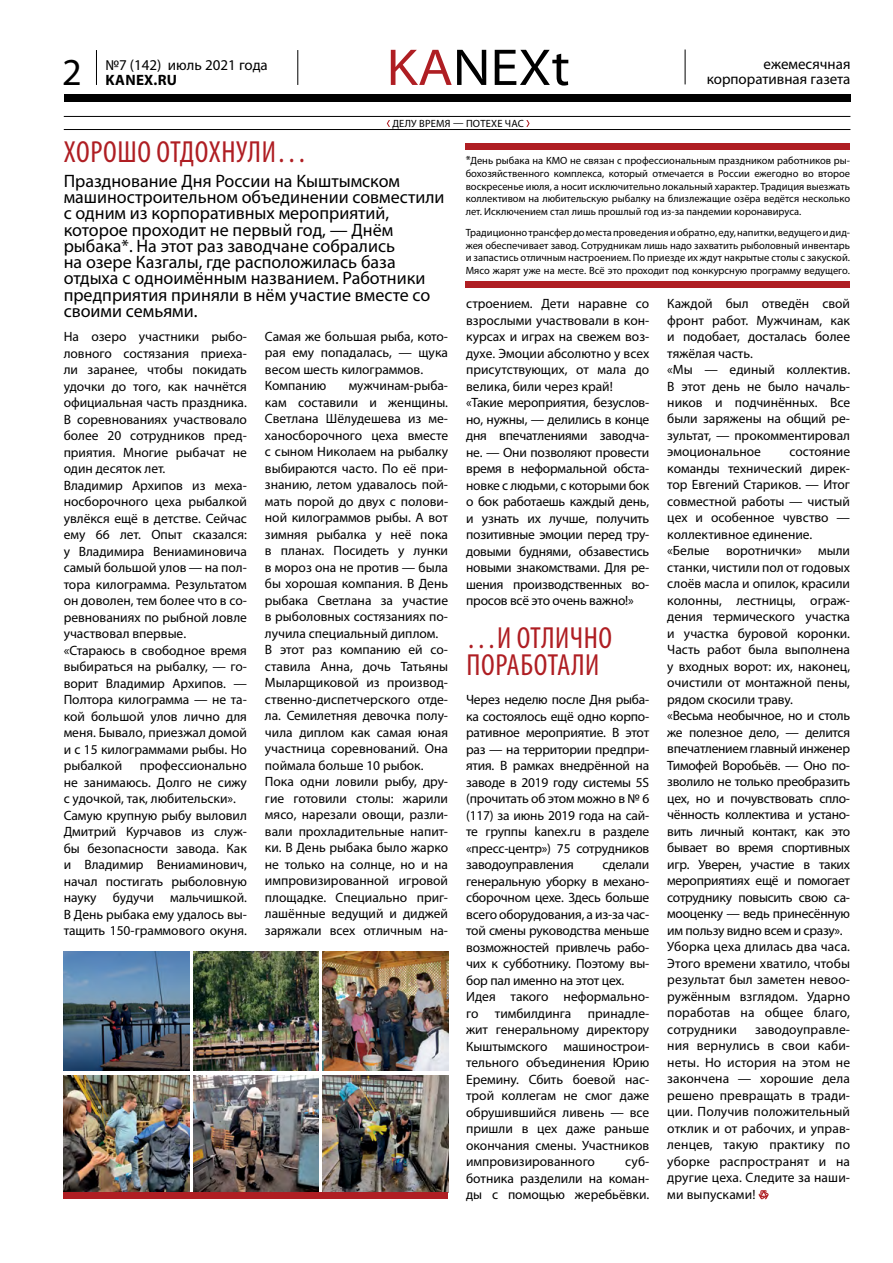
<style>
.page{position:relative;width:893px;height:1263px;background:#fff}
.page>*{position:absolute;margin:0;border:0;box-sizing:border-box;transform-origin:0 0}
.t1{font:semi-expanded 52.2px "Myriad Pro";color:#000}
.t2{font:38.25px "Myriad Pro";color:#000}
.t3{font:condensed 30.6px/26.5px "Myriad Pro";letter-spacing:.02em;color:#af1e23}
.t4{font:18px/16.2px "Myriad Pro";color:#000}
.t5{font:15px "Myriad Pro";color:#000}
.t6{font:700 15px "Myriad Pro";letter-spacing:.02em;color:#000}
.t7{font:13.5px/16.5px "Myriad Pro";color:#000}
.t8{font:10.5px/12.6px "Myriad Pro";color:#000;text-align:justify}
.t9{font:10.5px "Myriad Pro";letter-spacing:.02em;color:#000}
.s1{color:#af1e23}
.s2{font-size:12px}
</style>
<div class="page">
<div style="left:64px;top:94px;width:786px;height:8px;background:#000"></div>
<hr style="left:685px;top:50px;width:1px;height:34px;background:#000">
<hr style="left:297px;top:50px;width:1px;height:35px;background:#000">
<hr style="left:96px;top:50px;width:1px;height:35px;background:#000">
<svg style="left:759px;top:1190px;width:10px;height:9px"></svg>
<img style="left:64px;top:952px;width:125px;height:119px">
<img style="left:193px;top:952px;width:126px;height:119px">
<img style="left:323px;top:952px;width:125px;height:119px">
<img style="left:64px;top:1075px;width:125px;height:117px">
<img style="left:193px;top:1075px;width:126px;height:117px">
<img style="left:323px;top:1075px;width:125px;height:117px">
<div style="left:64px;top:1192px;width:384px;height:7px;background:#af1e23"></div>
<svg style="left:387px;top:120px;width:3px;height:7px"></svg>
<svg style="left:526px;top:120px;width:4px;height:7px"></svg>
<hr style="left:64px;top:116px;width:786px;height:1px;background:#000">
<hr style="left:64px;top:129px;width:786px;height:1px;background:#000">
<div style="left:466px;top:143px;width:384px;height:7px;background:#af1e23"></div>
<div style="left:466px;top:282px;width:384px;height:6px;background:#af1e23"></div>
<h2 class="t2" style="left:62px;top:49px;width:21px">2</h2>
<p class="t5" style="left:105px;top:55px;width:164px">№7 (142) июль 2021 года</p>
<p class="t6" style="left:105px;top:70px;width:73px">KANEX.RU</p>
<h1 class="t1" style="left:387px;top:35px;width:185px"><span class="s1">KA</span>NEXt</h1>
<p class="t9" style="left:392px;top:117px;width:133px">ДЕЛУ ВРЕМЯ — ПОТЕХЕ ЧАС</p>
<p class="t5" style="left:764px;top:55px;width:88px">ежемесячная</p>
<p class="t5" style="left:707px;top:70px;width:145px">корпоративная газета</p>
<h3 class="t3" style="left:64px;top:138px;width:244px">ХОРОШО ОТДОХНУЛИ…</h3>
<p class="t4" style="left:64px;top:173px;width:382px">Празднование Дня России на Кыштымском машиностроительном объединении совместили с одним из корпоративных мероприятий, которое проходит не первый год, — Днём рыбака*. На этот раз заводчане собрались<br>на озере Казгалы, где расположилась база отдыха с одноимённым названием. Работники предприятия приняли в нём участие вместе со своими семьями.</p>
<p class="t7" style="left:64px;top:328px;width:185px">На озеро участники рыбо&shy;ловного состязания приеха&shy;ли заранее, чтобы покидать удочки до того, как начнётся официальная часть праздника.<br>В соревнованиях участвовало более 20 сотрудников пред&shy;приятия. Многие рыбачат не один десяток лет.<br>Владимир Архипов из меха&shy;носборочного цеха рыбалкой увлёкся ещё в детстве. Сейчас ему 66 лет. Опыт сказался: у Владимира Вениаминовича самый большой улов — на пол&shy;тора килограмма. Результатом он доволен, тем более что в со&shy;ревнованиях по рыбной ловле участвовал впервые. «Стараюсь в свободное время выбираться на рыбалку, — го&shy;ворит Владимир Архипов. —<br>Полтора килограмма — не та&shy;кой большой улов лично для меня. Бывало, приезжал домой и с 15 килограммами рыбы. Но рыбалкой</p>
<p class="t7" style="left:64px;top:757px;width:185px;text-indent:76px">профессионально не занимаюсь. Долго не сижу с удочкой, так, любительски».<br>Самую крупную рыбу выловил<br>Дмитрий Курчавов из служ&shy;бы безопасности завода. Как и Владимир Вениаминович, начал постигать рыболовную науку будучи мальчишкой.<br>В День рыбака ему удалось вы&shy;тащить 150-граммового окуня.</p>
<p class="t7" style="left:265px;top:328px;width:185px">Самая же большая рыба, кото&shy;рая ему попадалась, — щука весом шесть килограммов.<br>Компанию</p>
<p class="t7" style="left:265px;top:377px;width:185px;text-indent:84px">мужчинам-рыба&shy;кам составили и женщины.<br>Светлана Шёлудешева из ме&shy;ханосборочного цеха вместе с сыном Николаем на рыбалку выбираются часто. По её при&shy;знанию, летом удавалось пой&shy;мать порой до двух с полови&shy;ной килограммов рыбы. А вот зимняя рыбалка у неё пока в планах. Посидеть у лунки в мороз она не против — была бы хорошая компания. В День рыбака Светлана за участие в рыболовных состязаниях по&shy;лучила специальный диплом.<br>В этот раз компанию ей со&shy;ставила Анна, дочь Татьяны<br>Мыларщиковой из производ&shy;ственно-диспетчерского отде&shy;ла. Семилетняя девочка полу&shy;чила диплом как самая юная участница соревнований. Она поймала больше 10 рыбок.<br>Пока одни ловили рыбу, дру&shy;гие готовили столы: жарили мясо, нарезали овощи, разли&shy;вали прохладительные напит&shy;ки. В День рыбака было жарко не только на солнце, но и на импровизированной игровой площадке. Специально приг&shy;лашённые ведущий и диджей заряжали всех отличным на-</p>
<p class="t8" style="left:466px;top:154px;width:386px"><span class="s2">*</span>День рыбака на КМО не связан с профессиональным праздником работников ры&shy;бохозяйственного комплекса, который отмечается в России ежегодно во второе воскресенье июля, а носит исключительно локальный характер. Традиция выезжать коллективом на любительскую рыбалку на близлежащие озёра ведётся несколько лет. Исключением стал лишь прошлый год из-за пандемии коронавируса.</p>
<p class="t8" style="left:466px;top:226px;width:386px">Традиционно трансфер до места проведения и обратно, еду, напитки, ведущего и дид&shy;жея обеспечивает завод. Сотрудникам лишь надо захватить рыболовный инвентарь и запастись отличным настроением. По приезде их ждут накрытые столы с закуской.<br>Мясо жарят уже на месте. Всё это проходит под конкурсную программу ведущего.</p>
<p class="t7" style="left:466px;top:295px;width:185px">строением. Дети наравне со взрослыми участвовали в кон&shy;курсах и играх на свежем воз&shy;духе. Эмоции абсолютно у всех присутствующих, от мала до велика, били через край! «Такие мероприятия, безуслов&shy;но, нужны, — делились в конце дня впечатлениями заводча&shy;не. — Они позволяют провести время в неформальной обста&shy;новке с людьми, с которыми бок о бок работаешь каждый день, и узнать их лучше, получить позитивные эмоции перед тру&shy;довыми буднями, обзавестись новыми знакомствами. Для ре&shy;шения производственных во&shy;просов всё это очень важно!»</p>
<h3 class="t3" style="left:466px;top:624px;width:148px">…И ОТЛИЧНО<br>ПОРАБОТАЛИ</h3>
<p class="t7" style="left:466px;top:691px;width:185px;text-align:justify">Через неделю после Дня рыба&shy;ка состоялось ещё одно корпо&shy;ративное мероприятие. В этот раз — на территории предпри&shy;ятия. В рамках внедрённой на заводе в 2019 году системы 5S (прочитать об этом можно в № 6 (117) за июнь 2019 года на сай&shy;те группы kanex.ru в разделе «пресс-центр») 75 сотрудников заводоуправления</p>
<p class="t7" style="left:466px;top:856px;width:185px;text-indent:136px">сделали генеральную уборку в механо&shy;сборочном цехе. Здесь больше всего оборудования, а из-за час&shy;той смены руководства меньше возможностей привлечь рабо&shy;чих к субботнику. Поэтому вы&shy;бор пал именно на этот цех.<br>Идея такого неформально&shy;го тимбилдинга принадле&shy;жит генеральному директору<br>Кыштымского машинострои&shy;тельного объединения Юрию<br>Еремину. Сбить боевой нас&shy;трой коллегам не смог даже обрушившийся ливень — все пришли в цех даже раньше окончания смены. Участников импровизированного</p>
<p class="t7" style="left:466px;top:1153px;width:185px;text-align:justify;text-indent:159px">суб&shy;ботника разделили на коман&shy;ды с помощью жеребьёвки.</p>
<p class="t7" style="left:667px;top:295px;width:184px">Каждой был отведён свой фронт работ. Мужчинам, как и подобает, досталась более тяжёлая часть.<br>«Мы — единый коллектив.<br>В этот день не было началь&shy;ников и подчинённых. Все были заряжены на общий ре&shy;зультат, — прокомментировал эмоциональное</p>
<p class="t7" style="left:667px;top:443px;width:184px;text-indent:122px">состояние команды технический дирек&shy;тор Евгений Стариков. — Итог совместной работы — чистый цех и особенное чувство — коллективное единение. «Белые воротнички» мыли станки, чистили пол от годовых слоёв масла и опилок, красили колонны, лестницы, ограж&shy;дения термического участка и участка буровой коронки.<br>Часть работ была выполнена у входных ворот: их, наконец, очистили от монтажной пены, рядом скосили траву.<br>«Весьма необычное, но и столь же полезное дело, — делится впечатлением главный инженер<br>Тимофей Воробьёв. — Оно по&shy;зволило не только преобразить цех, но и почувствовать спло&shy;чённость коллектива и устано&shy;вить личный контакт, как это бывает во время спортивных игр. Уверен, участие в таких мероприятиях ещё и помогает сотруднику повысить свою са&shy;мооценку — ведь принесённую им пользу видно всем и сразу».<br>Уборка цеха длилась два часа.<br>Этого времени хватило, чтобы результат был заметен невоо&shy;ружённым взглядом. Ударно поработав на общее благо, сотрудники</p>
<p class="t7" style="left:667px;top:1021px;width:184px;text-align:justify;text-indent:88px">заводоуправле&shy;ния вернулись в свои каби&shy;неты. Но история на этом не закончена — хорошие дела решено превращать в тради&shy;ции. Получив положительный отклик и от рабочих, и управ&shy;ленцев, такую практику по уборке распространят и на другие цеха. Следите за наши&shy;ми выпусками!</p>
</div>
